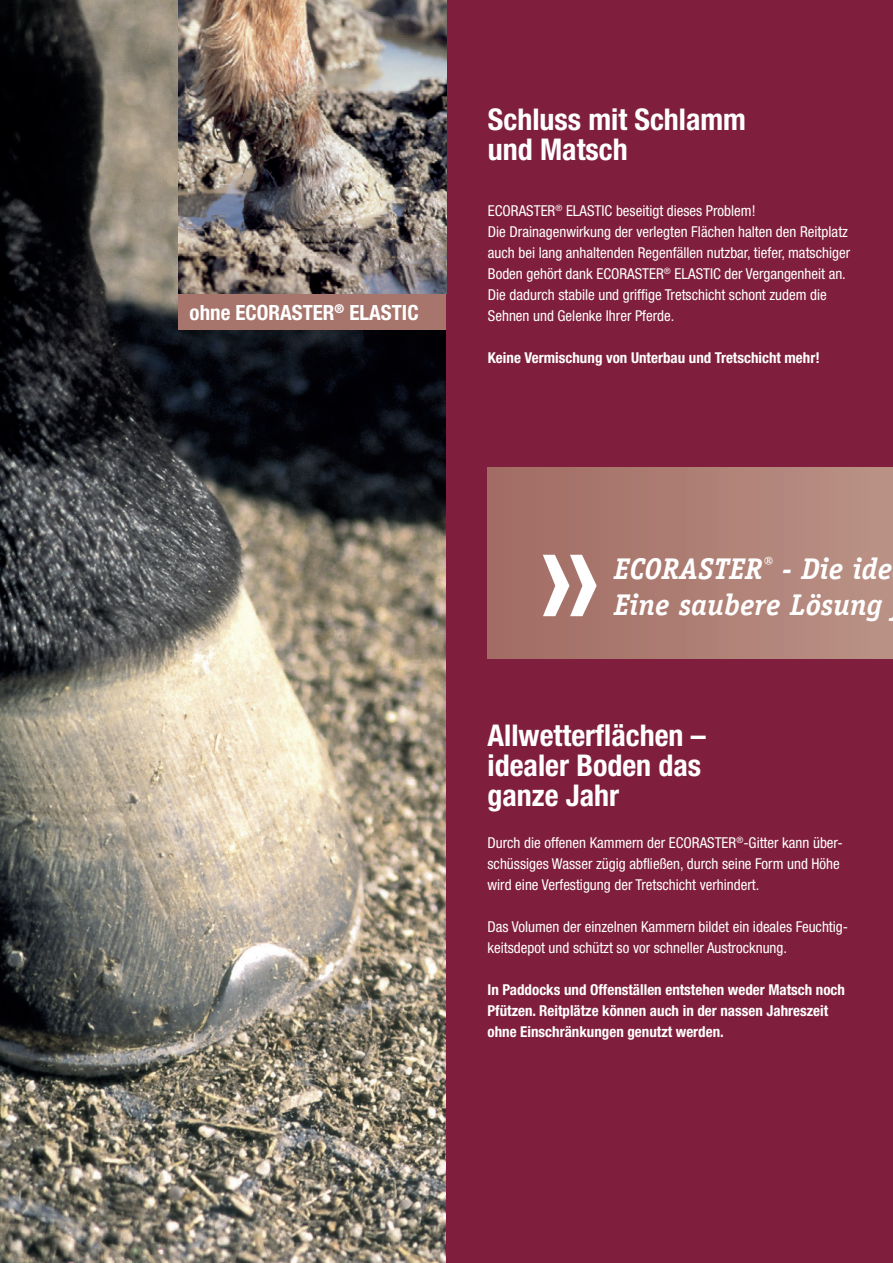
<style>
.page{position:relative;width:893px;height:1263px;background:#fff}
.page>*{position:absolute;margin:0;border:0;box-sizing:border-box;transform-origin:0 0}
.t1{font:700 condensed 30px/30px "Helvetica Neue";color:#fff}
.t2{font:italic 700 30px/36px "AT Officina Serif";color:#fff}
.t3{font:700 condensed 21px "Helvetica Neue";color:#fff}
.t4{font:condensed 15px/21px "Helvetica Neue";color:#fff}
.t5{font:700 condensed 15px/21px "Helvetica Neue";color:#fff}
</style>
<div class="page">
<img style="left:0;top:0;width:446px;height:1263px">
<div style="left:179px;top:0;width:267px;height:330px;background:#a8756c"></div>
<div style="left:446px;top:0;width:447px;height:1263px;background:#801e3d"></div>
<div style="left:487px;top:467px;width:406px;height:191px;background:linear-gradient(to right,#a16b62,#ba9286)"></div>
<svg style="left:543px;top:555px;width:54px;height:61px;background:#d1b7b2"></svg>
<img style="left:179px;top:0;width:267px;height:293px">
<h2 class="t3" style="left:190px;top:299px;width:231px">ohne ECORASTER<sup>®</sup> ELASTIC</h2>
<h1 class="t1" style="left:488px;top:104px;width:260px">Schluss mit Schlamm und Matsch</h1>
<p class="t4" style="left:488px;top:200px;width:364px">ECORASTER<sup>®</sup> ELASTIC beseitigt dieses Problem!<br>Die Drainagenwirkung der verlegten Flächen halten den Reitplatz auch bei lang anhaltenden Regenfällen nutzbar, tiefer, matschiger Boden gehört dank ECORASTER<sup>®</sup> ELASTIC der Vergangenheit an.<br>Die dadurch stabile und griffige Tretschicht schont zudem die Sehnen und Gelenke Ihrer Pferde.</p>
<p class="t5" style="left:488px;top:347px;width:333px">Keine Vermischung von Unterbau und Tretschicht mehr!</p>
<h1 class="t2" style="left:614px;top:551px;width:280px">ECORASTER<sup>®</sup> - Die ide<br>Eine saubere Lösung</h1>
<h1 class="t1" style="left:487px;top:720px;width:220px">Allwetterflächen – idealer Boden das ganze Jahr</h1>
<p class="t4" style="left:487px;top:832px;width:357px">Durch die offenen Kammern der ECORASTER<sup>®</sup>-Gitter kann über&shy;schüssiges Wasser zügig abfließen, durch seine Form und Höhe wird eine Verfestigung der Tretschicht verhindert.</p>
<p class="t4" style="left:487px;top:916px;width:362px">Das Volumen der einzelnen Kammern bildet ein ideales Feuchtig&shy;keitsdepot und schützt so vor schneller Austrocknung.</p>
<p class="t5" style="left:487px;top:979px;width:359px">In Paddocks und Offenställen entstehen weder Matsch noch<br>Pfützen. Reitplätze können auch in der nassen Jahreszeit ohne Einschränkungen genutzt werden.</p>
</div>
